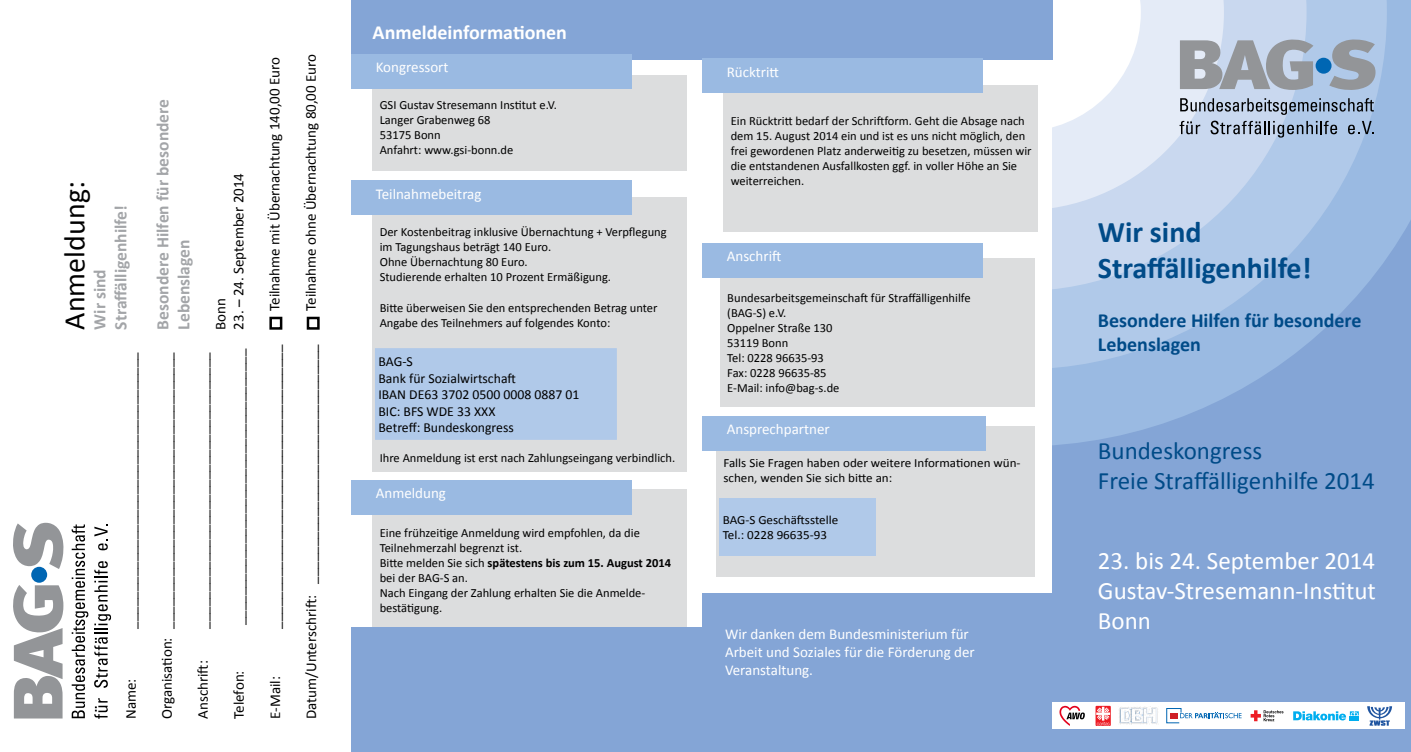
<style>
.page{position:relative;width:1411px;height:752px;background:#fff}
.page>*{position:absolute;margin:0;border:0;box-sizing:border-box;transform-origin:0 0}
.t1{font:700 30px/36px "Calibri";color:#004b88}
.t2{font:30px "Calibri";color:#000}
.t3{font:25px/30px "Calibri";color:#fff;text-align:justify}
.t4{font:25px/30px "Calibri";color:#004b88}
.t5{font:700 20px/24px "Calibri";color:#004b88}
.t6{font:700 20px "Calibri";color:#fff}
.t7{font:700 17.5px/21px "Calibri";color:#a3a5a8}
.t8{font:15px "Calibri";color:#000}
.t9{font:15px/18px "Calibri";color:#fff}
.t10{font:13.75px/16.5px "Calibri";color:#000}
.t11{font:12.5px/15px "Calibri";color:#000}
.t12{font:12.5px/15px "Calibri";color:#000;scale:1.05 1}
.s1{font-weight:700}
</style>
<div class="page">
<div style="left:372px;top:488px;width:315px;height:161px;background:#dcddde"></div>
<div style="left:351px;top:627px;width:355px;height:124px;background:#84a5d6"></div>
<div style="left:723px;top:85px;width:315px;height:146px;background:#dcddde"></div>
<div style="left:372px;top:75px;width:315px;height:95px;background:#dcddde"></div>
<div style="left:372px;top:198px;width:315px;height:274px;background:#dcddde"></div>
<div style="left:1052px;top:446px;width:358px;height:305px;background:#84a5d6"></div>
<svg style="left:1052px;top:0;width:358px;height:446px;background:#8eaedb"></svg>
<svg style="left:1052px;top:0;width:334px;height:369px;background:#9dbbe2"></svg>
<svg style="left:1052px;top:210px;width:254px;height:81px;background:#b9ceeb"></svg>
<svg style="left:1052px;top:0;width:323px;height:210px;background:#c6d2e3"></svg>
<div style="left:1315px;top:58px;width:16px;height:16px;background:#0066b3;border-radius:50%"></div>
<div style="left:351px;top:0;width:701px;height:59px;background:#84a5d6"></div>
<div style="left:351px;top:54px;width:280px;height:35px;background:#9abae2"></div>
<svg style="left:94px;top:698px;width:14px;height:20px"></svg>
<svg style="left:94px;top:561px;width:17px;height:126px"></svg>
<svg style="left:94px;top:524px;width:14px;height:26px"></svg>
<svg style="left:72px;top:524px;width:16px;height:193px"></svg>
<svg style="left:13px;top:522px;width:51px;height:46px"></svg>
<svg style="left:13px;top:585px;width:50px;height:133px"></svg>
<div style="left:31px;top:566px;width:16px;height:16px;background:#0066b3;border-radius:50%"></div>
<div style="left:351px;top:180px;width:280px;height:35px;background:#9abae2"></div>
<div style="left:351px;top:480px;width:280px;height:34px;background:#9abae2"></div>
<div style="left:375px;top:348px;width:242px;height:91px;background:#b0c9e9"></div>
<div style="left:702px;top:58px;width:280px;height:35px;background:#9abae2"></div>
<div style="left:720px;top:259px;width:314px;height:148px;background:#dcddde"></div>
<div style="left:702px;top:242px;width:280px;height:35px;background:#9abae2"></div>
<div style="left:716px;top:426px;width:318px;height:150px;background:#dcddde"></div>
<div style="left:702px;top:415px;width:283px;height:35px;background:#9abae2"></div>
<div style="left:719px;top:498px;width:156px;height:57px;background:#b0c9e9"></div>
<div style="left:702px;top:605px;width:350px;height:146px;background:#84a5d6"></div>
<div style="left:702px;top:592px;width:350px;height:63px;background:#84a5d6"></div>
<div style="left:1236px;top:677px;width:174px;height:74px;background:#84a5d6"></div>
<div style="left:269px;top:316px;width:13px;height:13px;border:2px solid #000"></div>
<div style="left:307px;top:316px;width:12px;height:13px;border:2px solid #000"></div>
<div style="left:1052px;top:702px;width:352px;height:26px;background:#fff"></div>
<svg style="left:1166px;top:708px;width:75px;height:14px"></svg>
<svg style="left:1250px;top:710px;width:33px;height:11px"></svg>
<svg style="left:1095px;top:705px;width:15px;height:20px"></svg>
<svg style="left:1096px;top:706px;width:14px;height:19px"></svg>
<svg style="left:1293px;top:711px;width:65px;height:9px"></svg>
<img style="left:1119px;top:706px;width:38px;height:18px">
<svg style="left:1059px;top:705px;width:25px;height:20px"></svg>
<svg style="left:1367px;top:706px;width:24px;height:19px"></svg>
<h1 class="t2" style="left:56px;top:329px;width:150px;rotate:-90deg">Anmeldung:</h1>
<h3 class="t7" style="left:89px;top:329px;width:126px;rotate:-90deg">Wir sind<br>Straffälligenhilfe!</h3>
<h3 class="t7" style="left:152px;top:329px;width:232px;rotate:-90deg">Besondere Hilfen für besondere<br>Lebenslagen</h3>
<p class="t8" style="left:229px;top:329px;width:158px;rotate:-90deg">23. – 24. September 2014</p>
<p class="t8" style="left:211px;top:329px;width:33px;rotate:-90deg">Bonn</p>
<p class="t8" style="left:121px;top:628px;width:278px;rotate:-90deg">_____________________________________</p>
<p class="t8" style="left:157px;top:718px;width:368px;rotate:-90deg">Organisation: _____________________________________</p>
<p class="t8" style="left:121px;top:718px;width:42px;rotate:-90deg">Name:</p>
<p class="t8" style="left:193px;top:628px;width:278px;rotate:-90deg">_____________________________________</p>
<p class="t8" style="left:193px;top:718px;width:60px;rotate:-90deg">Anschrift:</p>
<p class="t8" style="left:229px;top:625px;width:278px;rotate:-90deg">_____________________________________</p>
<p class="t8" style="left:229px;top:718px;width:50px;rotate:-90deg">Telefon:</p>
<p class="t8" style="left:265px;top:311px;width:255px;rotate:-90deg">Teilnahme mit Übernachtung 140,00 Euro</p>
<p class="t8" style="left:301px;top:311px;width:258px;rotate:-90deg">Teilnahme ohne Übernachtung 80,00 Euro</p>
<p class="t8" style="left:265px;top:628px;width:285px;rotate:-90deg">______________________________________</p>
<p class="t8" style="left:301px;top:718px;width:376px;rotate:-90deg">Datum/Unterschrift: ________________________________</p>
<p class="t8" style="left:265px;top:718px;width:44px;rotate:-90deg">E-Mail:</p>
<h3 class="t6" style="left:372px;top:20px;width:196px">Anmeldeinformationen</h3>
<p class="t9" style="left:376px;top:58px;width:74px">Kongressort</p>
<p class="t11" style="left:380px;top:98px;width:179px">GSI Gustav Stresemann Institut e.V.<br>Langer Grabenweg 68<br>53175 Bonn<br>Anfahrt: www.gsi-bonn.de</p>
<p class="t9" style="left:376px;top:185px;width:107px">Teilnahmebeitrag</p>
<p class="t11" style="left:380px;top:225px;width:288px">Der Kostenbeitrag inklusive Übernachtung + Verpflegung im Tagungshaus beträgt 140 Euro.<br>Ohne Übernachtung 80 Euro.<br>Studierende erhalten 10 Prozent Ermäßigung.</p>
<p class="t11" style="left:380px;top:300px;width:279px">Bitte überweisen Sie den entsprechenden Betrag unter<br>Angabe des Teilnehmers auf folgendes Konto:</p>
<p class="t10" style="left:378px;top:353px;width:202px">BAG-S<br>Bank für Sozialwirtschaft<br>IBAN DE63 3702 0500 0008 0887 01<br>BIC: BFS WDE 33 XXX<br>Betreff: Bundeskongress</p>
<p class="t11" style="left:380px;top:450px;width:297px">Ihre Anmeldung ist erst nach Zahlungseingang verbindlich.</p>
<p class="t9" style="left:376px;top:484px;width:72px">Anmeldung</p>
<p class="t11" style="left:380px;top:524px;width:293px">Eine frühzeitige Anmeldung wird empfohlen, da die Teilnehmerzahl begrenzt ist.<br>Bitte melden Sie sich <span class="s1">spätestens bis zum 15. August 2014 </span>bei der BAG-S an.<br>Nach Eingang der Zahlung erhalten Sie die Anmelde&shy;bestätigung.</p>
<p class="t9" style="left:726px;top:63px;width:54px">Rücktritt</p>
<p class="t11" style="left:730px;top:114px;width:302px">Ein Rücktritt bedarf der Schriftform. Geht die Absage nach dem 15. August 2014 ein und ist es uns nicht möglich, den frei gewordenen Platz anderweitig zu besetzen, müssen wir die entstandenen Ausfallkosten ggf. in voller Höhe an Sie weiterreichen.</p>
<p class="t9" style="left:726px;top:247px;width:56px">Anschrift</p>
<p class="t11" style="left:727px;top:290px;width:245px">Bundesarbeitsgemeinschaft für Straffälligenhilfe (BAG-S) e.V.<br>Oppelner Straße 130<br>53119 Bonn<br>Tel: 0228 96635-93<br>Fax: 0228 96635-85<br>E-Mail: info@bag-s.de</p>
<p class="t9" style="left:726px;top:420px;width:104px">Ansprechpartner</p>
<p class="t12" style="left:723px;top:455px;width:284px">Falls Sie Fragen haben oder weitere Informationen wün&shy;schen, wenden Sie sich bitte an:</p>
<p class="t12" style="left:722px;top:512px;width:111px">BAG-S Geschäftsstelle<br>Tel.: 0228 96635-93</p>
<p class="t9" style="left:725px;top:624px;width:251px">Wir danken dem Bundesministerium für<br>Arbeit und Soziales für die Förderung der<br>Veranstaltung.</p>
<h1 class="t1" style="left:1097px;top:214px;width:215px">Wir sind<br>Straffälligenhilfe!</h1>
<h3 class="t5" style="left:1097px;top:308px;width:265px">Besondere Hilfen für besondere<br>Lebenslagen</h3>
<h2 class="t4" style="left:1097px;top:435px;width:278px">Bundeskongress<br>Freie Straffälligenhilfe 2014</h2>
<h2 class="t3" style="left:1097px;top:545px;width:279px">23. bis 24. September 2014<br>Gustav-Stresemann-Institut Bonn</h2>
</div>
